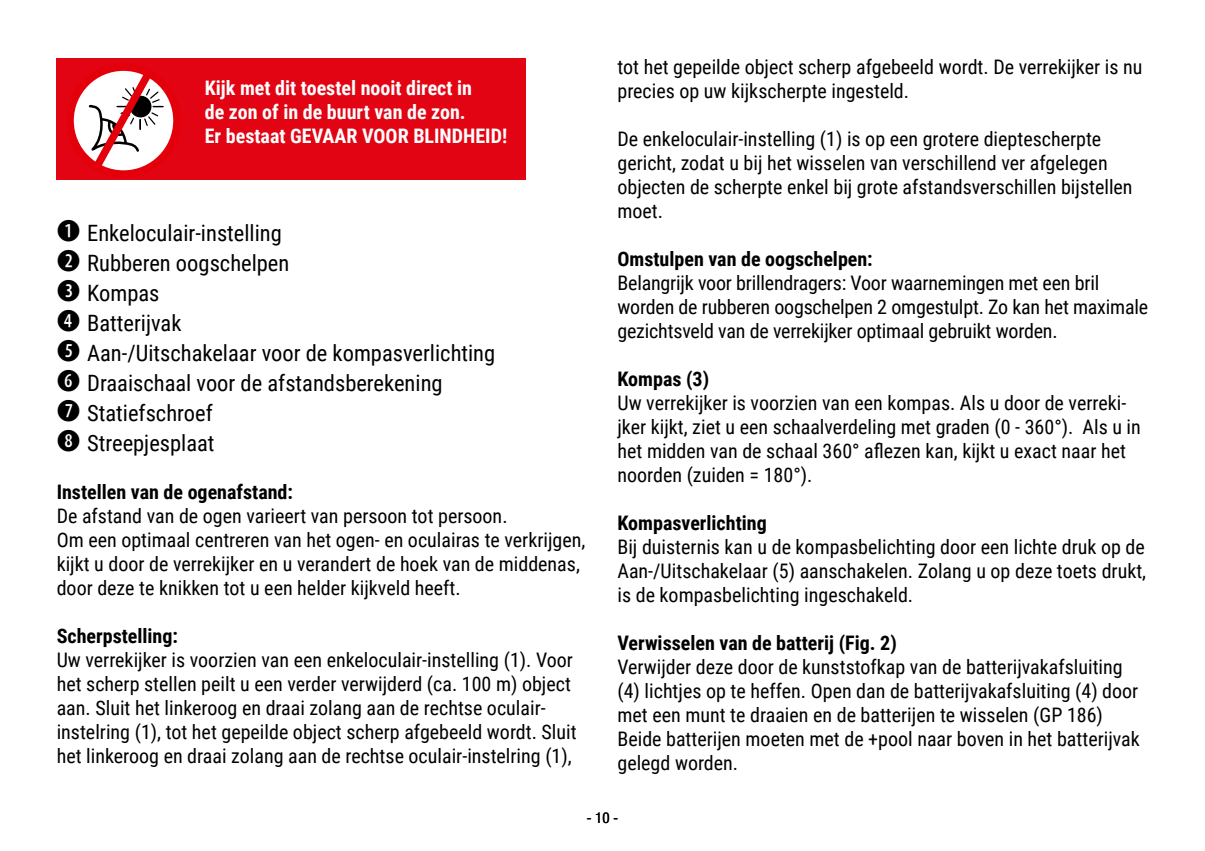
<style>
.page{position:relative;width:1205px;height:851px;background:#fff}
.page>*{position:absolute;margin:0;border:0;box-sizing:border-box;transform-origin:0 0}
.t1{font:22.5px/30px "Roboto Condensed";color:#000}
.t2{font:20px/24px "Roboto Condensed";color:#000}
.t3{font:700 20px "Roboto Condensed";color:#000}
.t4{font:700 20px/24px "Roboto Condensed";color:#fff}
.t5{font:condensed 15px "Helvetica Neue LT Std";color:#000}
.s1{font-family:"Combi Numerals Solid";font-size:30px}
</style>
<div class="page">
<div style="left:57px;top:58px;width:469px;height:122px;background:#e20413"></div>
<svg style="left:70px;top:67px;width:107px;height:107px"></svg>
<div style="left:66px;top:63px;width:115px;height:115px;border:8px solid #e3000b;border-radius:50%"></div>
<svg style="left:86px;top:65px;width:77px;height:112px"></svg>
<p class="t4" style="left:205px;top:75px;width:304px">Kijk met dit toestel nooit direct in<br>de zon of in de buurt van de zon.<br>Er bestaat GEVAAR VOOR BLINDHEID!</p>
<p class="t1" style="left:57px;top:217px;width:440px"><span class="s1">b</span> Enkeloculair-instelling<br><span class="s1">c</span> Rubberen oogschelpen<br><span class="s1">d</span> Kompas<br><span class="s1">e</span> Batterijvak<br><span class="s1">f</span> Aan-/Uitschakelaar voor de kompasverlichting <span class="s1">g</span> Draaischaal voor de afstandsberekening<br><span class="s1">h</span> Statiefschroef<br><span class="s1">i</span> Streepjesplaat</p>
<p class="t3" style="left:57px;top:477px;width:238px">Instellen van de ogenafstand:</p>
<p class="t2" style="left:57px;top:502px;width:530px">De afstand van de ogen varieert van persoon tot persoon.<br>Om een optimaal centreren van het ogen- en oculairas te verkrijgen, kijkt u door de verrekijker en u verandert de hoek van de middenas, door deze te knikken tot u een helder kijkveld heeft.</p>
<p class="t3" style="left:57px;top:621px;width:123px">Scherpstelling:</p>
<p class="t2" style="left:57px;top:646px;width:521px">Uw verrekijker is voorzien van een enkeloculair-instelling (1). Voor het scherp stellen peilt u een verder verwijderd (ca. 100 m) object aan. Sluit het linkeroog en draai zolang aan de rechtse oculair&shy;instelring (1), tot het gepeilde object scherp afgebeeld wordt. Sluit het linkeroog en draai zolang aan de rechtse oculair-instelring (1),</p>
<p class="t2" style="left:617px;top:54px;width:526px">tot het gepeilde object scherp afgebeeld wordt. De verrekijker is nu precies op uw kijkscherpte ingesteld.</p>
<p class="t2" style="left:617px;top:126px;width:517px">De enkeloculair-instelling (1) is op een grotere dieptescherpte gericht, zodat u bij het wisselen van verschillend ver afgelegen objecten de scherpte enkel bij grote afstandsverschillen bijstellen moet.</p>
<p class="t3" style="left:617px;top:244px;width:257px">Omstulpen van de oogschelpen:</p>
<p class="t2" style="left:617px;top:270px;width:532px">Belangrijk voor brillendragers: Voor waarnemingen met een bril worden de rubberen oogschelpen 2 omgestulpt. Zo kan het maximale gezichtsveld van de verrekijker optimaal gebruikt worden.</p>
<p class="t3" style="left:617px;top:364px;width:93px">Kompas (3)</p>
<p class="t2" style="left:617px;top:390px;width:525px">Uw verrekijker is voorzien van een kompas. Als u door de verreki&shy;jker kijkt, ziet u een schaalverdeling met graden (0 - 360°). Als u in het midden van de schaal 360° aflezen kan, kijkt u exact naar het noorden (zuiden = 180°).</p>
<p class="t3" style="left:617px;top:508px;width:151px">Kompasverlichting</p>
<p class="t2" style="left:617px;top:534px;width:530px;text-align:justify">Bij duisternis kan u de kompasbelichting door een lichte druk op de Aan-/Uitschakelaar (5) aanschakelen. Zolang u op deze toets drukt, is de kompasbelichting ingeschakeld.</p>
<p class="t3" style="left:617px;top:628px;width:281px">Verwisselen van de batterij (Fig. 2)</p>
<p class="t2" style="left:617px;top:654px;width:524px">Verwijder deze door de kunststofkap van de batterijvakafsluiting (4) lichtjes op te heffen. Open dan de batterijvakafsluiting (4) door met een munt te draaien en de batterijen te wisselen (GP 186)<br>Beide batterijen moeten met de +pool naar boven in het batterijvak gelegd worden.</p>
<p class="t5" style="left:586px;top:808px;width:34px">- 10 -</p>
</div>
